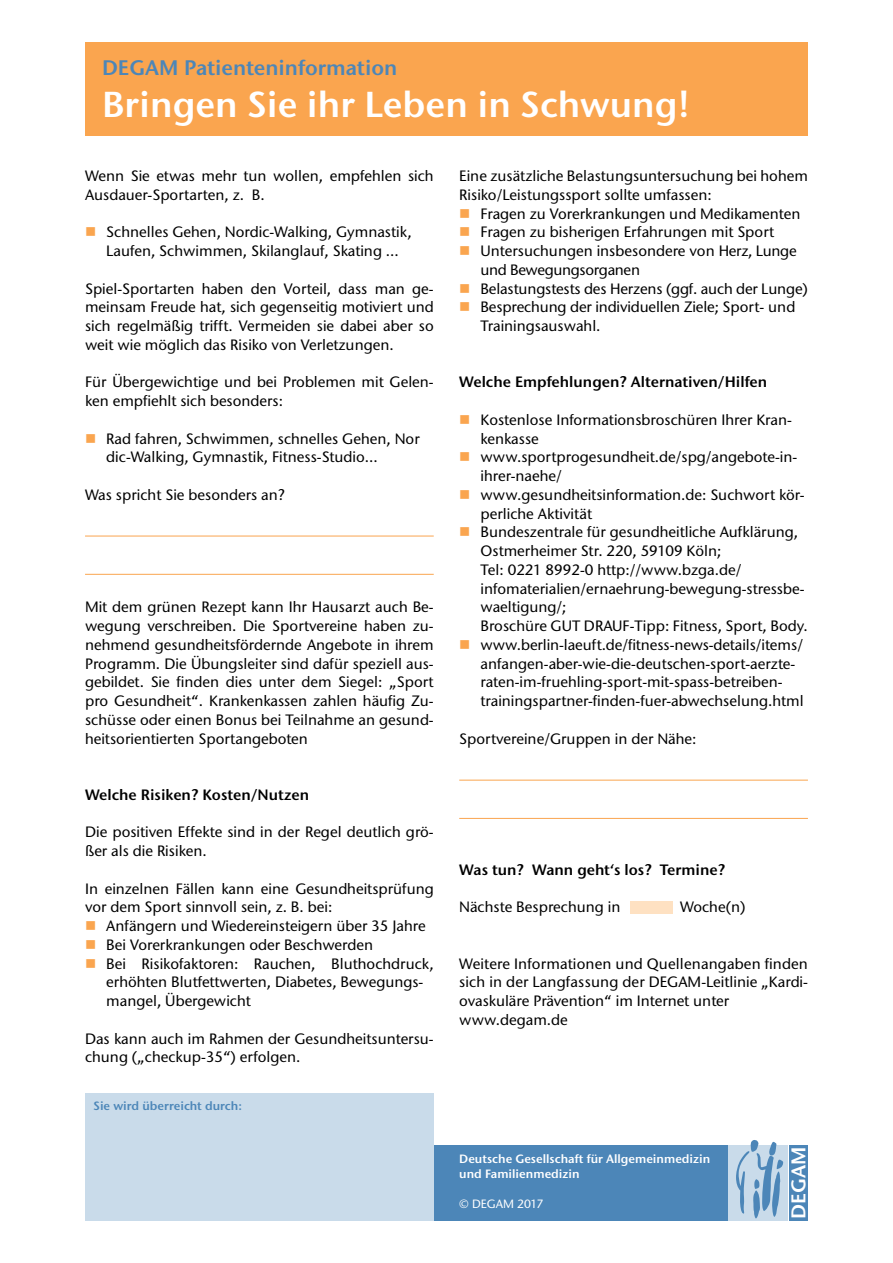
<style>
.page{position:relative;width:893px;height:1263px;background:#fff}
.page>*{position:absolute;margin:0;border:0;box-sizing:border-box;transform-origin:0 0}
.t1{font:600 36px "Stone Sans ITC Pro";color:#fff}
.t2{font:600 21px "Stone Sans ITC Pro";color:#4c86b8}
.t3{font:600 19.8px "Stone Sans ITC Pro";letter-spacing:.005em;color:#fff}
.t4{font:500 15px/18.8px "Stone Sans ITC Std";color:#000}
.t5{font:600 15px "Stone Sans ITC Pro";color:#000}
.t6{font:600 12px/15px "Stone Sans ITC Pro";color:#fff}
.t7{font:600 12px "Stone Sans ITC Pro";color:#4c86b8}
.t8{font:500 12px "Stone Sans ITC Std";color:#fff}
.s1{color:#faa54f}
</style>
<div class="page">
<div style="left:85px;top:1145px;width:642px;height:75px;background:#4c86b8"></div>
<div style="left:728px;top:1145px;width:59px;height:75px;background:#c9dbea"></div>
<div style="left:789px;top:1145px;width:19px;height:75px;background:#4c86b8"></div>
<svg style="left:736px;top:1140px;width:47px;height:78px"></svg>
<div style="left:85px;top:43px;width:723px;height:93px;background:#faa54f"></div>
<div style="left:630px;top:901px;width:43px;height:13px;background:#fee1c2"></div>
<div style="left:85px;top:1093px;width:349px;height:127px;background:#c9dbea"></div>
<hr style="left:85px;top:536px;width:349px;height:1px;background:#faa54f">
<hr style="left:459px;top:780px;width:349px;height:1px;background:#faa54f">
<hr style="left:85px;top:574px;width:349px;height:1px;background:#faa54f">
<hr style="left:459px;top:818px;width:349px;height:1px;background:#faa54f">
<h2 class="t2" style="left:102px;top:54px;width:297px">DEGAM Patienteninformation</h2>
<h1 class="t1" style="left:102px;top:82px;width:590px">Bringen Sie ihr Leben in Schwung!</h1>
<p class="t4" style="left:85px;top:166px;width:350px">Wenn Sie etwas mehr tun wollen, empfehlen sich<br>Ausdauer-Sportarten, z. B.</p>
<p class="t4" style="left:85px;top:223px;width:328px;text-align:center"><span class="s1">■</span> Schnelles Gehen, Nordic-Walking, Gymnastik,<br>Laufen, Schwimmen, Skilanglauf, Skating ...</p>
<p class="t4" style="left:85px;top:279px;width:350px;text-align:justify">Spiel-Sportarten haben den Vorteil, dass man ge&shy;meinsam Freude hat, sich gegenseitig motiviert und sich regelmäßig trifft. Vermeiden sie dabei aber so weit wie möglich das Risiko von Verletzungen.</p>
<p class="t4" style="left:85px;top:373px;width:350px">Für Übergewichtige und bei Problemen mit Gelen&shy;ken empfiehlt sich besonders:</p>
<p class="t4" style="left:106px;top:429px;width:315px;text-indent:-21px"><span class="s1">■</span> Rad fahren, Schwimmen, schnelles Gehen, Nor dic-Walking, Gymnastik, Fitness-Studio...</p>
<p class="t4" style="left:85px;top:485px;width:201px">Was spricht Sie besonders an?</p>
<p class="t4" style="left:85px;top:598px;width:350px;text-align:justify">Mit dem grünen Rezept kann Ihr Hausarzt auch Be&shy;wegung verschreiben. Die Sportvereine haben zu&shy;nehmend gesundheitsfördernde Angebote in ihrem Programm. Die Übungsleiter sind dafür speziell aus&shy;gebildet. Sie finden dies unter dem Siegel: „Sport pro Gesundheit“. Krankenkassen zahlen häufig Zu&shy;schüsse oder einen Bonus bei Teilnahme an gesund&shy;heitsorientierten Sportangeboten</p>
<p class="t5" style="left:85px;top:785px;width:226px">Welche Risiken? Kosten/Nutzen</p>
<p class="t4" style="left:85px;top:823px;width:350px">Die positiven Effekte sind in der Regel deutlich grö&shy;ßer als die Risiken.</p>
<p class="t4" style="left:85px;top:879px;width:350px">In einzelnen Fällen kann eine Gesundheitsprüfung vor dem Sport sinnvoll sein, z. B. bei:</p>
<p class="t4" style="left:85px;top:916px;width:342px"><span class="s1">■</span> Anfängern und Wiedereinsteigern über 35 Jahre</p>
<p class="t4" style="left:85px;top:935px;width:289px"><span class="s1">■</span> Bei Vorerkrankungen oder Beschwerden</p>
<p class="t4" style="left:106px;top:954px;width:329px;text-indent:-21px"><span class="s1">■</span> Bei Risikofaktoren: Rauchen, Bluthochdruck, erhöhten Blutfettwerten, Diabetes, Bewegungs&shy;mangel, Übergewicht</p>
<p class="t4" style="left:85px;top:1029px;width:350px">Das kann auch im Rahmen der Gesundheitsuntersu&shy;chung („checkup-35“) erfolgen.</p>
<p class="t7" style="left:94px;top:1098px;width:150px">Sie wird überreicht durch:</p>
<p class="t4" style="left:459px;top:166px;width:350px">Eine zusätzliche Belastungsuntersuchung bei hohem<br>Risiko/Leistungssport sollte umfassen:</p>
<p class="t4" style="left:459px;top:204px;width:343px"><span class="s1">■</span> Fragen zu Vorerkrankungen und Medikamenten</p>
<p class="t4" style="left:459px;top:223px;width:317px"><span class="s1">■</span> Fragen zu bisherigen Erfahrungen mit Sport</p>
<p class="t4" style="left:480px;top:241px;width:318px;text-indent:-21px"><span class="s1">■</span> Untersuchungen insbesondere von Herz, Lunge und Bewegungsorganen</p>
<p class="t4" style="left:459px;top:279px;width:350px"><span class="s1">■</span> Belastungstests des Herzens (ggf. auch der Lunge)</p>
<p class="t4" style="left:480px;top:298px;width:316px;text-indent:-21px"><span class="s1">■</span> Besprechung der individuellen Ziele; Sport- und<br>Trainingsauswahl.</p>
<p class="t5" style="left:459px;top:373px;width:310px">Welche Empfehlungen? Alternativen/Hilfen</p>
<p class="t4" style="left:480px;top:410px;width:313px;text-indent:-21px"><span class="s1">■</span> Kostenlose Informationsbroschüren Ihrer Kran&shy;kenkasse</p>
<p class="t4" style="left:480px;top:448px;width:318px;text-indent:-21px"><span class="s1">■</span> www.sportprogesundheit.de/spg/angebote-in&shy;ihrer-naehe/</p>
<p class="t4" style="left:480px;top:485px;width:326px;text-indent:-21px"><span class="s1">■</span> www.gesundheitsinformation.de: Suchwort kör&shy;perliche Aktivität</p>
<p class="t4" style="left:480px;top:523px;width:329px;text-indent:-21px"><span class="s1">■</span> Bundeszentrale für gesundheitliche Aufklärung, Ostmerheimer Str. 220, 59109 Köln;<br>Tel: 0221 8992-0 http://www.bzga.de/ infomaterialien/ernaehrung-bewegung-stressbe&shy;waeltigung/;<br>Broschüre GUT DRAUF-Tipp: Fitness, Sport, Body.</p>
<p class="t4" style="left:480px;top:635px;width:325px;text-indent:-21px"><span class="s1">■</span> www.berlin-laeuft.de/fitness-news-details/items/ anfangen-aber-wie-die-deutschen-sport-aerzte&shy;raten-im-fruehling-sport-mit-spass-betreiben&shy;trainingspartner-finden-fuer-abwechselung.html</p>
<p class="t4" style="left:459px;top:729px;width:239px">Sportvereine/Gruppen in der Nähe:</p>
<p class="t5" style="left:459px;top:860px;width:268px">Was tun? Wann geht‘s los? Termine?</p>
<p class="t4" style="left:459px;top:898px;width:163px">Nächste Besprechung in</p>
<p class="t4" style="left:680px;top:898px;width:67px">Woche(n)</p>
<p class="t4" style="left:459px;top:954px;width:350px">Weitere Informationen und Quellenangaben finden sich in der Langfassung der DEGAM-Leitlinie „Kardi&shy;ovaskuläre Prävention“ im Internet unter www.degam.de</p>
<p class="t6" style="left:459px;top:1152px;width:253px">Deutsche Gesellschaft für Allgemeinmedizin und Familienmedizin</p>
<p class="t8" style="left:459px;top:1197px;width:86px">© DEGAM 2017</p>
<h3 class="t3" style="left:786px;top:1219px;width:74px;rotate:-90deg">DEGAM</h3>
</div>
